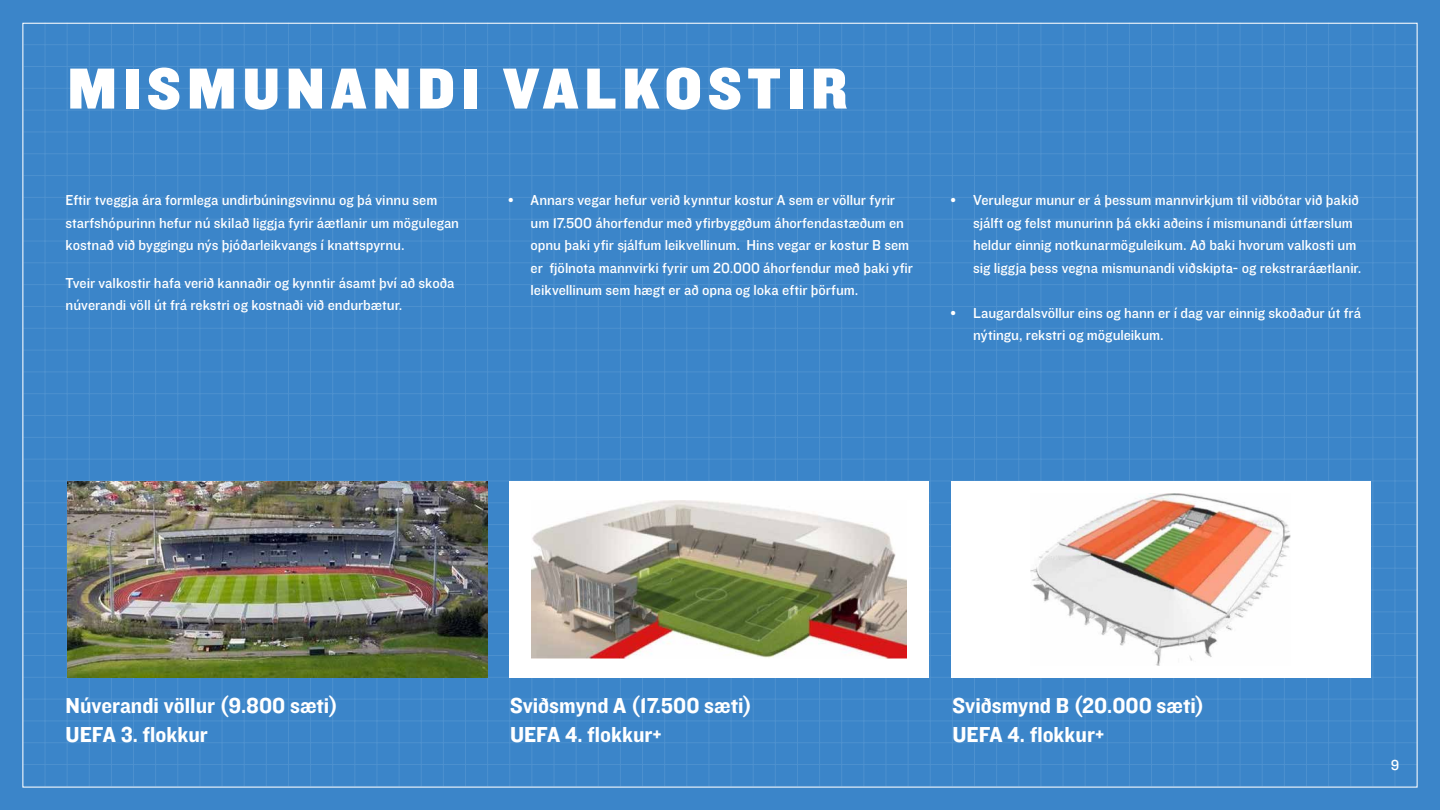
<style>
.page{position:relative;width:1440px;height:810px;background:#3b85c9}
.page>*{position:absolute;margin:0;border:0;box-sizing:border-box;transform-origin:0 0}
.t1{font:60px "Knockout HTF71 Full Middlewt";letter-spacing:.1em;color:#fff}
.t2{font:22.5px/30px "Knockout HTF51 Middleweight";color:#fff}
.t3{font:15px/22.5px "Knockout HTF31 Junior Middlewt";color:#fff}
</style>
<div class="page">
<hr style="left:22px;top:22px;width:1px;height:764px;background:#4d91cf">
<hr style="left:45px;top:22px;width:1px;height:764px;background:#4d91cf">
<hr style="left:67px;top:22px;width:1px;height:764px;background:#4d91cf">
<hr style="left:89px;top:22px;width:1px;height:764px;background:#4d91cf">
<hr style="left:111px;top:22px;width:1px;height:764px;background:#4d91cf">
<hr style="left:133px;top:22px;width:1px;height:764px;background:#4d91cf">
<hr style="left:155px;top:22px;width:1px;height:764px;background:#4d91cf">
<hr style="left:177px;top:22px;width:1px;height:764px;background:#4d91cf">
<hr style="left:200px;top:22px;width:1px;height:764px;background:#4d91cf">
<hr style="left:222px;top:22px;width:1px;height:764px;background:#4d91cf">
<hr style="left:244px;top:22px;width:1px;height:764px;background:#4d91cf">
<hr style="left:266px;top:22px;width:1px;height:764px;background:#4d91cf">
<hr style="left:288px;top:22px;width:1px;height:764px;background:#4d91cf">
<hr style="left:310px;top:22px;width:1px;height:764px;background:#4d91cf">
<hr style="left:332px;top:22px;width:1px;height:764px;background:#4d91cf">
<hr style="left:354px;top:22px;width:1px;height:764px;background:#4d91cf">
<hr style="left:377px;top:22px;width:1px;height:764px;background:#4d91cf">
<hr style="left:399px;top:22px;width:1px;height:764px;background:#4d91cf">
<hr style="left:421px;top:22px;width:1px;height:764px;background:#4d91cf">
<hr style="left:443px;top:22px;width:1px;height:764px;background:#4d91cf">
<hr style="left:465px;top:22px;width:1px;height:764px;background:#4d91cf">
<hr style="left:487px;top:22px;width:1px;height:764px;background:#4d91cf">
<hr style="left:509px;top:22px;width:1px;height:764px;background:#4d91cf">
<hr style="left:532px;top:22px;width:1px;height:764px;background:#4d91cf">
<hr style="left:554px;top:22px;width:1px;height:764px;background:#4d91cf">
<hr style="left:576px;top:22px;width:1px;height:764px;background:#4d91cf">
<hr style="left:598px;top:22px;width:1px;height:764px;background:#4d91cf">
<hr style="left:620px;top:22px;width:1px;height:764px;background:#4d91cf">
<hr style="left:642px;top:22px;width:1px;height:764px;background:#4d91cf">
<hr style="left:664px;top:22px;width:1px;height:764px;background:#4d91cf">
<hr style="left:686px;top:22px;width:1px;height:764px;background:#4d91cf">
<hr style="left:709px;top:22px;width:1px;height:764px;background:#4d91cf">
<hr style="left:731px;top:22px;width:1px;height:764px;background:#4d91cf">
<hr style="left:753px;top:22px;width:1px;height:764px;background:#4d91cf">
<hr style="left:775px;top:22px;width:1px;height:764px;background:#4d91cf">
<hr style="left:797px;top:22px;width:1px;height:764px;background:#4d91cf">
<hr style="left:819px;top:22px;width:1px;height:764px;background:#4d91cf">
<hr style="left:841px;top:22px;width:1px;height:764px;background:#4d91cf">
<hr style="left:863px;top:22px;width:1px;height:764px;background:#4d91cf">
<hr style="left:886px;top:22px;width:1px;height:764px;background:#4d91cf">
<hr style="left:908px;top:22px;width:1px;height:764px;background:#4d91cf">
<hr style="left:930px;top:22px;width:1px;height:764px;background:#4d91cf">
<hr style="left:952px;top:22px;width:1px;height:764px;background:#4d91cf">
<hr style="left:974px;top:22px;width:1px;height:764px;background:#4d91cf">
<hr style="left:996px;top:22px;width:1px;height:764px;background:#4d91cf">
<hr style="left:1018px;top:22px;width:1px;height:764px;background:#4d91cf">
<hr style="left:1041px;top:22px;width:1px;height:764px;background:#4d91cf">
<hr style="left:1063px;top:22px;width:1px;height:764px;background:#4d91cf">
<hr style="left:1085px;top:22px;width:1px;height:764px;background:#4d91cf">
<hr style="left:1107px;top:22px;width:1px;height:764px;background:#4d91cf">
<hr style="left:1129px;top:22px;width:1px;height:764px;background:#4d91cf">
<hr style="left:1151px;top:22px;width:1px;height:764px;background:#4d91cf">
<hr style="left:1173px;top:22px;width:1px;height:764px;background:#4d91cf">
<hr style="left:1195px;top:22px;width:1px;height:764px;background:#4d91cf">
<hr style="left:1218px;top:22px;width:1px;height:764px;background:#4d91cf">
<hr style="left:1240px;top:22px;width:1px;height:764px;background:#4d91cf">
<hr style="left:1262px;top:22px;width:1px;height:764px;background:#4d91cf">
<hr style="left:1284px;top:22px;width:1px;height:764px;background:#4d91cf">
<hr style="left:1306px;top:22px;width:1px;height:764px;background:#4d91cf">
<hr style="left:1328px;top:22px;width:1px;height:764px;background:#4d91cf">
<hr style="left:1350px;top:22px;width:1px;height:764px;background:#4d91cf">
<hr style="left:1372px;top:22px;width:1px;height:764px;background:#4d91cf">
<hr style="left:1395px;top:22px;width:1px;height:764px;background:#4d91cf">
<hr style="left:1417px;top:22px;width:1px;height:764px;background:#4d91cf">
<hr style="left:24px;top:44px;width:1393px;height:1px;background:#4d91cf">
<hr style="left:24px;top:66px;width:1393px;height:1px;background:#4d91cf">
<hr style="left:24px;top:88px;width:1393px;height:1px;background:#4d91cf">
<hr style="left:24px;top:110px;width:1393px;height:1px;background:#4d91cf">
<hr style="left:24px;top:132px;width:1393px;height:1px;background:#4d91cf">
<hr style="left:24px;top:153px;width:1393px;height:1px;background:#4d91cf">
<hr style="left:24px;top:175px;width:1393px;height:1px;background:#4d91cf">
<hr style="left:24px;top:197px;width:1393px;height:1px;background:#4d91cf">
<hr style="left:24px;top:219px;width:1393px;height:1px;background:#4d91cf">
<hr style="left:24px;top:241px;width:1393px;height:1px;background:#4d91cf">
<hr style="left:24px;top:262px;width:1393px;height:1px;background:#4d91cf">
<hr style="left:24px;top:284px;width:1393px;height:1px;background:#4d91cf">
<hr style="left:23px;top:306px;width:1394px;height:1px;background:#4d91cf">
<hr style="left:23px;top:328px;width:1394px;height:1px;background:#4d91cf">
<hr style="left:23px;top:350px;width:1394px;height:1px;background:#4d91cf">
<hr style="left:23px;top:372px;width:1394px;height:1px;background:#4d91cf">
<hr style="left:23px;top:393px;width:1394px;height:1px;background:#4d91cf">
<hr style="left:23px;top:415px;width:1394px;height:1px;background:#4d91cf">
<hr style="left:23px;top:437px;width:1394px;height:1px;background:#4d91cf">
<hr style="left:23px;top:459px;width:1394px;height:1px;background:#4d91cf">
<hr style="left:23px;top:481px;width:1394px;height:1px;background:#4d91cf">
<hr style="left:23px;top:502px;width:1394px;height:1px;background:#4d91cf">
<hr style="left:23px;top:524px;width:1394px;height:1px;background:#4d91cf">
<hr style="left:23px;top:546px;width:1394px;height:1px;background:#4d91cf">
<hr style="left:23px;top:568px;width:1394px;height:1px;background:#4d91cf">
<hr style="left:23px;top:590px;width:1394px;height:1px;background:#4d91cf">
<hr style="left:23px;top:611px;width:1394px;height:1px;background:#4d91cf">
<hr style="left:23px;top:633px;width:1394px;height:1px;background:#4d91cf">
<hr style="left:23px;top:655px;width:1394px;height:1px;background:#4d91cf">
<hr style="left:23px;top:677px;width:1394px;height:1px;background:#4d91cf">
<hr style="left:23px;top:699px;width:1394px;height:1px;background:#4d91cf">
<hr style="left:23px;top:721px;width:1394px;height:1px;background:#4d91cf">
<hr style="left:23px;top:742px;width:1394px;height:1px;background:#4d91cf">
<hr style="left:23px;top:764px;width:1394px;height:1px;background:#4d91cf">
<div style="left:509px;top:482px;width:420px;height:196px;background:#fff"></div>
<img style="left:532px;top:501px;width:375px;height:158px">
<img style="left:68px;top:482px;width:420px;height:196px">
<div style="left:951px;top:482px;width:420px;height:196px;background:#fff"></div>
<img style="left:1031px;top:494px;width:259px;height:172px">
<h1 class="t1" style="left:68px;top:56px;width:781px">MISMUNANDI VALKOSTIR</h1>
<p class="t3" style="left:66px;top:190px;width:395px">Eftir tveggja ára formlega undirbúningsvinnu og þá vinnu sem starfshópurinn hefur nú skilað liggja fyrir áætlanir um mögulegan kostnað við byggingu nýs þjóðarleikvangs í knattspyrnu.</p>
<p class="t3" style="left:66px;top:272px;width:390px">Tveir valkostir hafa verið kannaðir og kynntir ásamt því að skoða núverandi völl út frá rekstri og kostnaði við endurbætur.</p>
<p class="t3" style="left:531px;top:190px;width:384px;text-indent:-22px">• Annars vegar hefur verið kynntur kostur A sem er völlur fyrir um 17.500 áhorfendur með yfirbyggðum áhorfendastæðum en opnu þaki yfir sjálfum leikvellinum. Hins vegar er kostur B sem er fjölnota mannvirki fyrir um 20.000 áhorfendur með þaki yfir leikvellinum sem hægt er að opna og loka eftir þörfum.</p>
<p class="t3" style="left:973px;top:190px;width:390px;text-indent:-22px">• Verulegur munur er á þessum mannvirkjum til viðbótar við þakið sjálft og felst munurinn þá ekki aðeins í mismunandi útfærslum heldur einnig notkunarmöguleikum. Að baki hvorum valkosti um sig liggja þess vegna mismunandi viðskipta- og rekstraráætlanir.</p>
<p class="t3" style="left:973px;top:302px;width:389px;text-indent:-22px">• Laugardalsvöllur eins og hann er í dag var einnig skoðaður út frá nýtingu, rekstri og möguleikum.</p>
<h2 class="t2" style="left:66px;top:691px;width:274px">Núverandi völlur (9.800 sæti)<br>UEFA 3. flokkur</h2>
<h2 class="t2" style="left:510px;top:691px;width:243px">Sviðsmynd A (17.500 sæti)<br>UEFA 4. flokkur+</h2>
<h2 class="t2" style="left:953px;top:691px;width:253px">Sviðsmynd B (20.000 sæti)<br>UEFA 4. flokkur+</h2>
<p class="t3" style="left:1391px;top:754px;width:10px">9</p>
</div>
